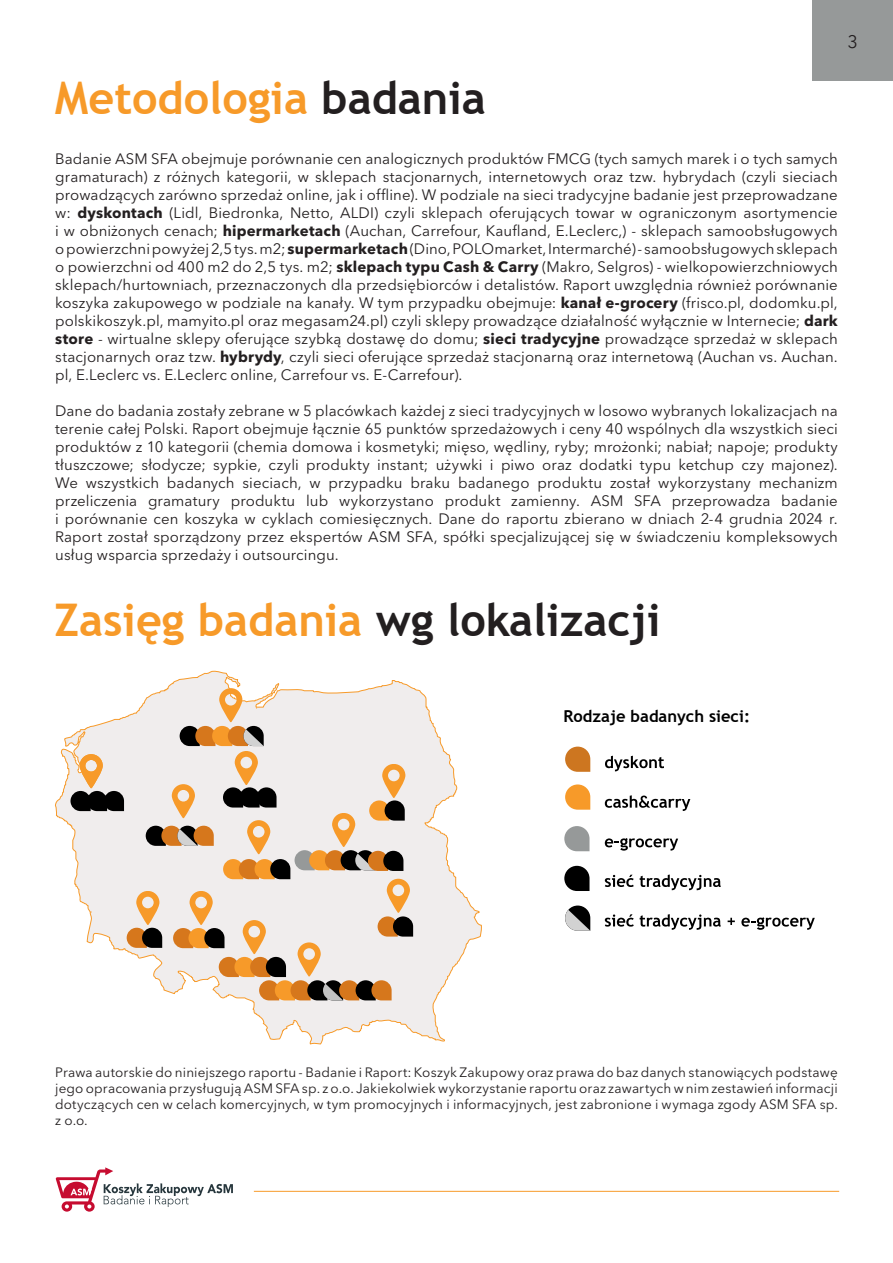
<style>
.page{position:relative;width:893px;height:1263px;background:#fff}
.page>*{position:absolute;margin:0;border:0;box-sizing:border-box;transform-origin:0 0}
.tytułowy_duży{font:700 45px "Trebuchet MS";color:#f79a29}
.t1{font:18px "Avenir Next LT Pro";color:#231f20}
.t2{font:700 16.5px "Trebuchet MS";color:#000}
.zwykły_tekst_większy_ciut{font:15px/18px "Avenir Next LT Pro";letter-spacing:.005em;color:#231f20;text-align:justify}
.zwykły_tekst_większy_ciut-2{font:13.5px/16.2px "Avenir Next LT Pro";letter-spacing:.01em;color:#231f20;text-align:justify}
.s1{color:#231f20}
.s2{font-weight:700}
</style>
<div class="page">
<div style="left:812px;top:0;width:81px;height:81px;background:#969999"></div>
<hr style="left:254px;top:1191px;width:585px;height:1px;background:#f79a29">
<svg style="left:56px;top:1167px;width:177px;height:44px"></svg>
<svg style="left:55px;top:671px;width:427px;height:374px"></svg>
<svg style="left:71px;top:688px;width:342px;height:312px;background:#e2d4c7"></svg>
<svg style="left:605px;top:756px;width:59px;height:15px"></svg>
<svg style="left:605px;top:795px;width:85px;height:16px"></svg>
<svg style="left:605px;top:838px;width:73px;height:13px"></svg>
<svg style="left:605px;top:875px;width:29px;height:12px"></svg>
<svg style="left:640px;top:874px;width:81px;height:16px"></svg>
<svg style="left:605px;top:914px;width:29px;height:12px"></svg>
<svg style="left:640px;top:914px;width:81px;height:16px"></svg>
<svg style="left:728px;top:918px;width:7px;height:7px"></svg>
<svg style="left:741px;top:917px;width:74px;height:13px"></svg>
<svg style="left:565px;top:747px;width:25px;height:25px"></svg>
<svg style="left:565px;top:784px;width:25px;height:26px"></svg>
<svg style="left:564px;top:866px;width:25px;height:25px"></svg>
<svg style="left:564px;top:826px;width:25px;height:25px"></svg>
<svg style="left:565px;top:905px;width:25px;height:26px"></svg>
<p class="t1" style="left:847px;top:31px;width:12px">3</p>
<p class="tytułowy_duży" style="left:55px;top:70px;width:432px">Metodologia <span class="s1">badania</span></p>
<p class="zwykły_tekst_większy_ciut" style="left:55px;top:150px;width:784px">Badanie ASM SFA obejmuje porównanie cen analogicznych produktów FMCG (tych samych marek i o tych samych gramaturach) z różnych kategorii, w sklepach stacjonarnych, internetowych oraz tzw. hybrydach (czyli sieciach prowadzących zarówno sprzedaż online, jak i offline). W podziale na sieci tradycyjne badanie jest przeprowadzane w: <span class="s2">dyskontach</span> (Lidl, Biedronka, Netto, ALDI) czyli sklepach oferujących towar w ograniczonym asortymencie i w obniżonych cenach; <span class="s2">hipermarketach</span> (Auchan, Carrefour, Kaufland, E.Leclerc,) - sklepach samoobsługowych o powierzchni powyżej 2,5 tys. m2; <span class="s2">supermarketach</span> (Dino, POLOmarket, Intermarché) - samoobsługowych sklepach o powierzchni od 400 m2 do 2,5 tys. m2; <span class="s2">sklepach typu Cash &amp; Carry</span> (Makro, Selgros) - wielkopowierzchniowych sklepach/hurtowniach, przeznaczonych dla przedsiębiorców i detalistów. Raport uwzględnia również porównanie koszyka zakupowego w podziale na kanały. W tym przypadku obejmuje: <span class="s2">kanał e-grocery</span> (frisco.pl, dodomku.pl, polskikoszyk.pl, mamyito.pl oraz megasam24.pl) czyli sklepy prowadzące działalność wyłącznie w Internecie; <span class="s2">dark store</span> - wirtualne sklepy oferujące szybką dostawę do domu; <span class="s2">sieci tradycyjne</span> prowadzące sprzedaż w sklepach stacjonarnych oraz tzw. <span class="s2">hybrydy</span>, czyli sieci oferujące sprzedaż stacjonarną oraz internetową (Auchan vs. Auchan. pl, E.Leclerc vs. E.Leclerc online, Carrefour vs. E-Carrefour).</p>
<p class="zwykły_tekst_większy_ciut" style="left:55px;top:402px;width:784px">Dane do badania zostały zebrane w 5 placówkach każdej z sieci tradycyjnych w losowo wybranych lokalizacjach na terenie całej Polski. Raport obejmuje łącznie 65 punktów sprzedażowych i ceny 40 wspólnych dla wszystkich sieci produktów z 10 kategorii (chemia domowa i kosmetyki; mięso, wędliny, ryby; mrożonki; nabiał; napoje; produkty tłuszczowe; słodycze; sypkie, czyli produkty instant; używki i piwo oraz dodatki typu ketchup czy majonez).<br>We wszystkich badanych sieciach, w przypadku braku badanego produktu został wykorzystany mechanizm przeliczenia gramatury produktu lub wykorzystano produkt zamienny. ASM SFA przeprowadza badanie i porównanie cen koszyka w cyklach comiesięcznych. Dane do raportu zbierano w dniach 2-4 grudnia 2024 r.<br>Raport został sporządzony przez ekspertów ASM SFA, spółki specjalizującej się w świadczeniu kompleksowych usług wsparcia sprzedaży i outsourcingu.</p>
<p class="tytułowy_duży" style="left:54px;top:591px;width:608px">Zasięg badania <span class="s1">wg lokalizacji</span></p>
<p class="t2" style="left:564px;top:706px;width:188px">Rodzaje badanych sieci:</p>
<p class="zwykły_tekst_większy_ciut-2" style="left:55px;top:1064px;width:784px">Prawa autorskie do niniejszego raportu - Badanie i Raport: Koszyk Zakupowy oraz prawa do baz danych stanowiących podstawę jego opracowania przysługują ASM SFA sp. z o.o. Jakiekolwiek wykorzystanie raportu oraz zawartych w nim zestawień informacji dotyczących cen w celach komercyjnych, w tym promocyjnych i informacyjnych, jest zabronione i wymaga zgody ASM SFA sp. z o.o.</p>
</div>
